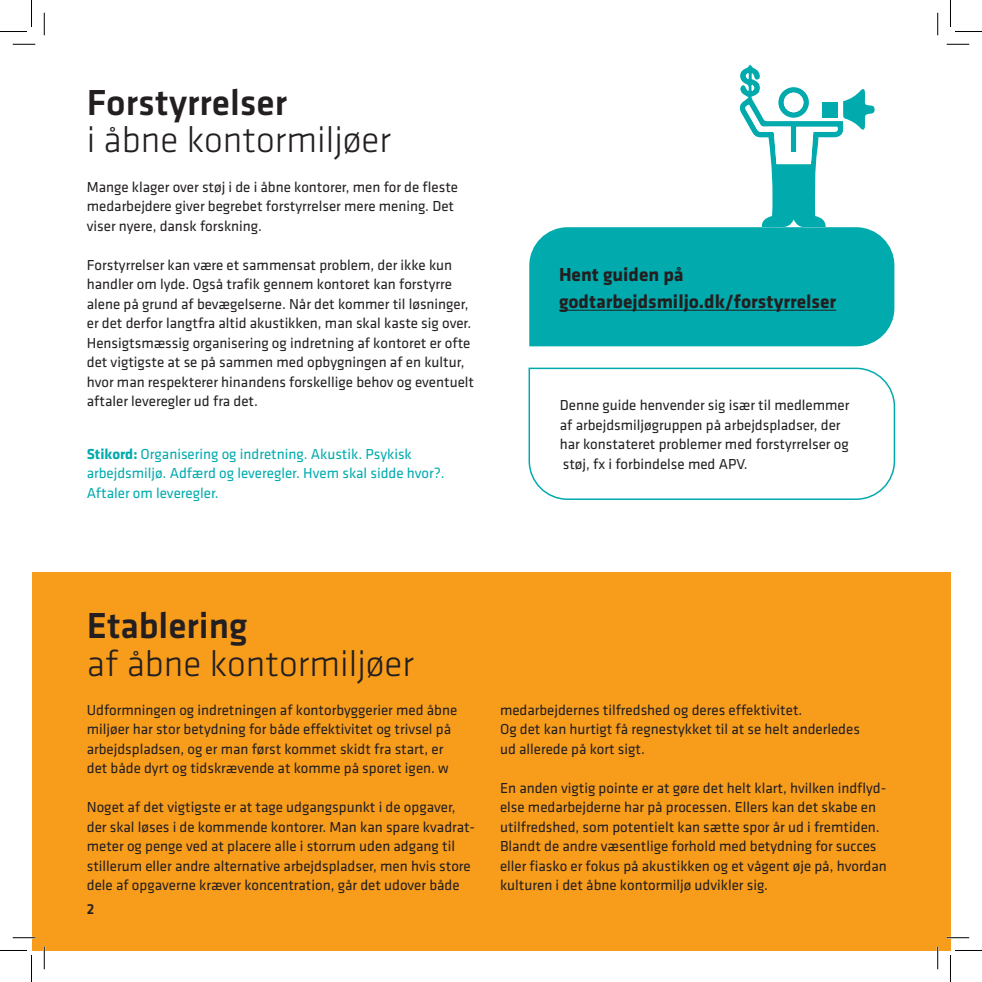
<style>
.page{position:relative;width:982px;height:982px;background:#fff}
.page>*{position:absolute;margin:0;border:0;box-sizing:border-box;transform-origin:0 0}
.Overskrift{font:500 37.5px "Klavika";color:#231f20}
.BRØD{font:300 37.5px "Klavika";color:#231f20}
.Overskrift_linje_2_light{font:300 37.5px "Klavika";color:#231f20}
.BRØD-2{font:700 19.5px "Klavika";color:#231f20}
.BRØD-3{font:15px/19.5px "Klavika";color:#231f20}
.BRØD-4{font:15px/19.5px "Klavika";color:#00aaad}
.t1{font:500 15px "Klavika";color:#231f20}
.s1{font-weight:700}
</style>
<div class="page">
<div style="left:32px;top:571px;width:918px;height:379px;background:#f89c1c"></div>
<div style="left:529px;top:227px;width:365px;height:119px;background:#00aaad"></div>
<hr style="left:559px;top:310px;width:277px;height:1px;background:#231f20">
<svg style="left:528px;top:367px;width:367px;height:133px"></svg>
<svg style="left:739px;top:65px;width:135px;height:162px"></svg>
<div style="left:783px;top:93px;width:20px;height:19px;background:#fff;border-radius:50%"></div>
<hr style="left:13px;top:936px;width:22px;height:2px;background:#fff">
<hr style="left:946px;top:936px;width:23px;height:2px;background:#fff">
<hr style="left:43px;top:946px;width:2px;height:23px;background:#fff">
<hr style="left:936px;top:946px;width:2px;height:23px;background:#fff">
<svg style="left:13px;top:44px;width:22px;height:1px"></svg>
<svg style="left:946px;top:44px;width:23px;height:1px"></svg>
<svg style="left:13px;top:937px;width:22px;height:1px"></svg>
<svg style="left:946px;top:937px;width:23px;height:1px"></svg>
<svg style="left:44px;top:13px;width:1px;height:22px"></svg>
<svg style="left:44px;top:946px;width:1px;height:23px"></svg>
<svg style="left:937px;top:13px;width:1px;height:22px"></svg>
<svg style="left:937px;top:946px;width:1px;height:23px"></svg>
<svg style="left:0;top:0;width:32px;height:32px"></svg>
<svg style="left:0;top:950px;width:32px;height:31px"></svg>
<svg style="left:950px;top:0;width:31px;height:32px"></svg>
<svg style="left:950px;top:950px;width:31px;height:31px"></svg>
<p class="Overskrift" style="left:87px;top:82px;width:202px">Forstyrrelser</p>
<p class="Overskrift_linje_2_light" style="left:87px;top:117px;width:306px">i åbne kontormiljøer</p>
<p class="BRØD-3" style="left:87px;top:177px;width:373px">Mange klager over støj i de i åbne kontorer, men for de fleste medarbejdere giver begrebet forstyrrelser mere mening. Det viser nyere, dansk forskning.</p>
<p class="BRØD-3" style="left:87px;top:255px;width:389px">Forstyrrelser kan være et sammensat problem, der ikke kun handler om lyde. Også trafik gennem kontoret kan forstyrre alene på grund af bevægelserne. Når det kommer til løsninger, er det derfor langtfra altid akustikken, man skal kaste sig over.<br>Hensigtsmæssig organisering og indretning af kontoret er ofte det vigtigste at se på sammen med opbygningen af en kultur, hvor man respekterer hinandens forskellige behov og eventuelt aftaler leveregler ud fra det.</p>
<p class="BRØD-4" style="left:87px;top:444px;width:359px"><span class="s1">Stikord:</span> Organisering og indretning. Akustik. Psykisk arbejdsmiljø. Adfærd og leveregler. Hvem skal sidde hvor?.<br>Aftaler om leveregler.</p>
<p class="BRØD-2" style="left:559px;top:260px;width:126px">Hent guiden på</p>
<p class="BRØD-2" style="left:559px;top:287px;width:279px">godtarbejdsmiljo.dk/forstyrrelser</p>
<p class="BRØD-3" style="left:559px;top:395px;width:291px">Denne guide henvender sig især til medlemmer af arbejdsmiljøgruppen på arbejdspladser, der har konstateret problemer med forstyrrelser og støj, fx i forbindelse med APV.</p>
<p class="Overskrift" style="left:87px;top:605px;width:162px">Etablering</p>
<p class="BRØD" style="left:87px;top:640px;width:329px">af åbne kontormiljøer</p>
<p class="BRØD-3" style="left:87px;top:700px;width:372px">Udformningen og indretningen af kontorbyggerier med åbne miljøer har stor betydning for både effektivitet og trivsel på arbejdspladsen, og er man først kommet skidt fra start, er det både dyrt og tidskrævende at komme på sporet igen. w</p>
<p class="BRØD-3" style="left:87px;top:797px;width:389px">Noget af det vigtigste er at tage udgangspunkt i de opgaver, der skal løses i de kommende kontorer. Man kan spare kvadrat&shy;meter og penge ved at placere alle i storrum uden adgang til stillerum eller andre alternative arbejdspladser, men hvis store dele af opgaverne kræver koncentration, går det udover både</p>
<p class="t1" style="left:87px;top:901px;width:9px">2</p>
<p class="BRØD-3" style="left:500px;top:700px;width:361px">medarbejdernes tilfredshed og deres effektivitet.<br>Og det kan hurtigt få regnestykket til at se helt anderledes ud allerede på kort sigt.</p>
<p class="BRØD-3" style="left:500px;top:778px;width:388px">En anden vigtig pointe er at gøre det helt klart, hvilken indflyd&shy;else medarbejderne har på processen. Ellers kan det skabe en utilfredshed, som potentielt kan sætte spor år ud i fremtiden.<br>Blandt de andre væsentlige forhold med betydning for succes eller fiasko er fokus på akustikken og et vågent øje på, hvordan kulturen i det åbne kontormiljø udvikler sig.</p>
</div>
